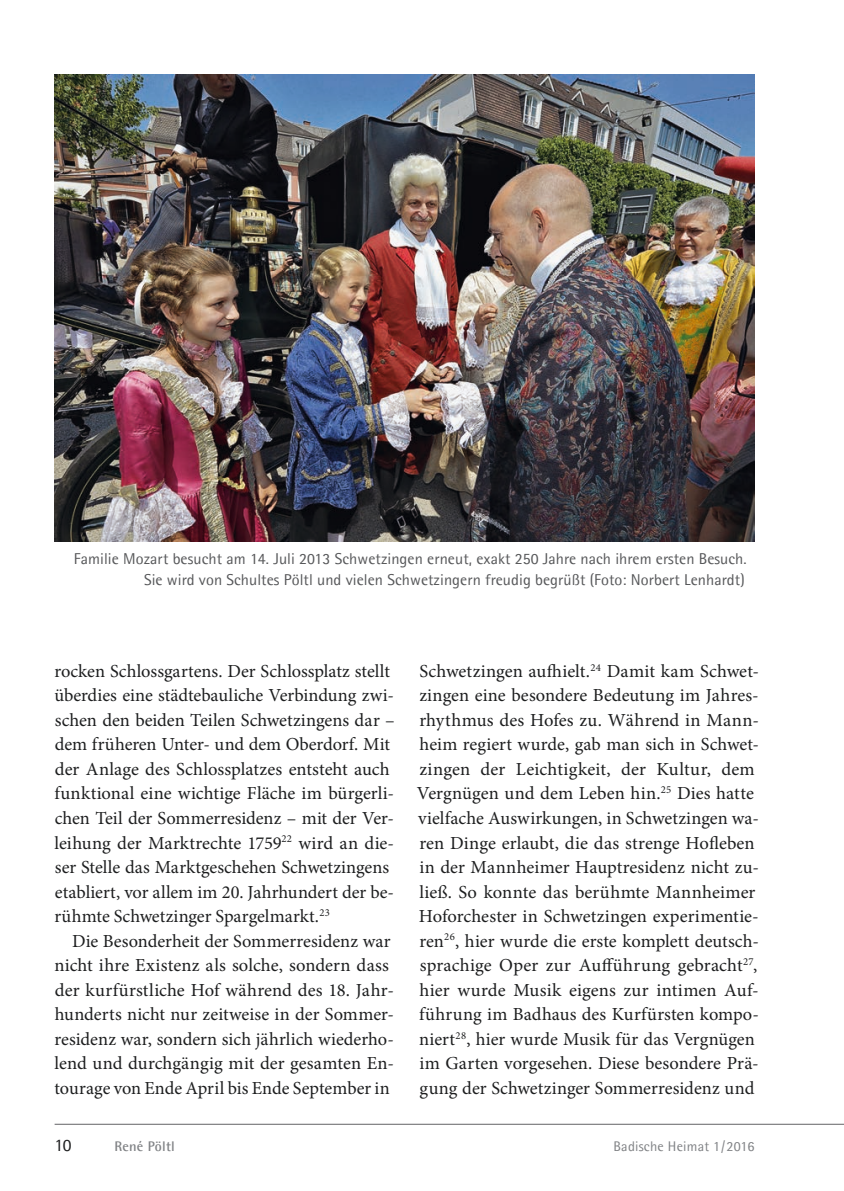
<style>
.page{position:relative;width:844px;height:1191px;background:#fff}
.page>*{position:absolute;margin:0;border:0;box-sizing:border-box;transform-origin:0 0}
.t1{font:18.38px/24.5px "Minion Pro";color:#1d1e1f}
.t2{font:17.5px "Agfa Rotis Semisans";color:#1d1e1f}
.t3{font:15.75px/20.1px "Agfa Rotis Semisans";letter-spacing:.005em;color:#57585a;text-align:right}
.t4{font:14px "Agfa Rotis Semisans";letter-spacing:.015em;color:#808285}
.t5{font:700 14px "Agfa Rotis Semisans";letter-spacing:.015em;color:#808285}
</style>
<div class="page">
<hr style="left:55px;top:1124px;width:788px;height:1px;background:#636366">
<img style="left:55px;top:74px;width:699px;height:467px">
<p class="t3" style="left:74px;top:549px;width:674px">Familie Mozart besucht am 14. Juli 2013 Schwetzingen erneut, exakt 250 Jahre nach ihrem ersten Besuch.<br>Sie wird von Schultes Pöltl und vielen Schwetzingern freudig begrüßt (Foto: Norbert Lenhardt)</p>
<p class="t1" style="left:54px;top:660px;width:337px">rocken Schlossgartens. Der Schlossplatz stellt</p>
<p class="t1" style="left:54px;top:685px;width:341px">überdies eine städtebauliche Verbindung zwi-</p>
<p class="t1" style="left:55px;top:709px;width:341px">schen den beiden Teilen Schwetzingens dar –</p>
<p class="t1" style="left:55px;top:734px;width:336px">dem früheren Unter- und dem Oberdorf. Mit</p>
<p class="t1" style="left:55px;top:758px;width:336px">der Anlage des Schlossplatzes entsteht auch</p>
<p class="t1" style="left:54px;top:783px;width:341px">funktional eine wichtige Fläche im bürgerli-</p>
<p class="t1" style="left:55px;top:807px;width:340px">chen Teil der Sommerresidenz – mit der Ver-</p>
<p class="t1" style="left:55px;top:832px;width:341px">leihung der Marktrechte 1759<sup>22</sup> wird an die-</p>
<p class="t1" style="left:55px;top:856px;width:335px">ser Stelle das Marktgeschehen Schwetzingens</p>
<p class="t1" style="left:55px;top:881px;width:340px">etabliert, vor allem im 20. Jahrhundert der be-</p>
<p class="t1" style="left:54px;top:905px;width:277px">rühmte Schwetzinger Spargelmarkt.<sup>23</sup></p>
<p class="t1" style="left:72px;top:930px;width:320px">Die Besonderheit der Sommerresidenz war</p>
<p class="t1" style="left:54px;top:954px;width:336px">nicht ihre Existenz als solche, sondern dass</p>
<p class="t1" style="left:55px;top:979px;width:340px">der kurfürstliche Hof während des 18. Jahr-</p>
<p class="t1" style="left:55px;top:1003px;width:341px">hunderts nicht nur zeitweise in der Sommer-</p>
<p class="t1" style="left:54px;top:1028px;width:341px">residenz war, sondern sich jährlich wiederho-</p>
<p class="t1" style="left:55px;top:1052px;width:341px">lend und durchgängig mit der gesamten En-</p>
<p class="t1" style="left:54px;top:1077px;width:337px">tourage von Ende April bis Ende September in</p>
<p class="t1" style="left:416px;top:660px;width:343px">Schwetzingen aufhielt.<sup>24</sup> Damit kam Schwet&shy;zingen eine besondere Bedeutung im Jahres&shy;rhythmus des Hofes zu. Während in Mann&shy;heim regiert wurde, gab man sich in Schwet&shy;zingen der Leichtigkeit, der Kultur, dem Vergnügen und dem Leben hin.<sup>25</sup> Dies hatte vielfache Auswirkungen, in Schwetzingen wa&shy;ren Dinge erlaubt, die das strenge Hofleben in der Mannheimer Hauptresidenz nicht zu&shy;ließ. So konnte das berühmte Mannheimer Hoforchester in Schwetzingen experimentie&shy;ren<sup>26</sup>, hier wurde die erste komplett deutsch&shy;sprachige Oper zur Aufführung gebracht<sup>27</sup>, hier wurde Musik eigens zur intimen Auf&shy;führung im Badhaus des Kurfürsten kompo&shy;niert<sup>28</sup>, hier wurde Musik für das Vergnügen im Garten vorgesehen. Diese besondere Prä&shy;gung der Schwetzinger Sommerresidenz und</p>
<p class="t2" style="left:55px;top:1134px;width:18px">10</p>
<p class="t5" style="left:114px;top:1137px;width:62px">René Pöltl</p>
<p class="t4" style="left:613px;top:1137px;width:142px">Badische Heimat 1 / 2016</p>
</div>
